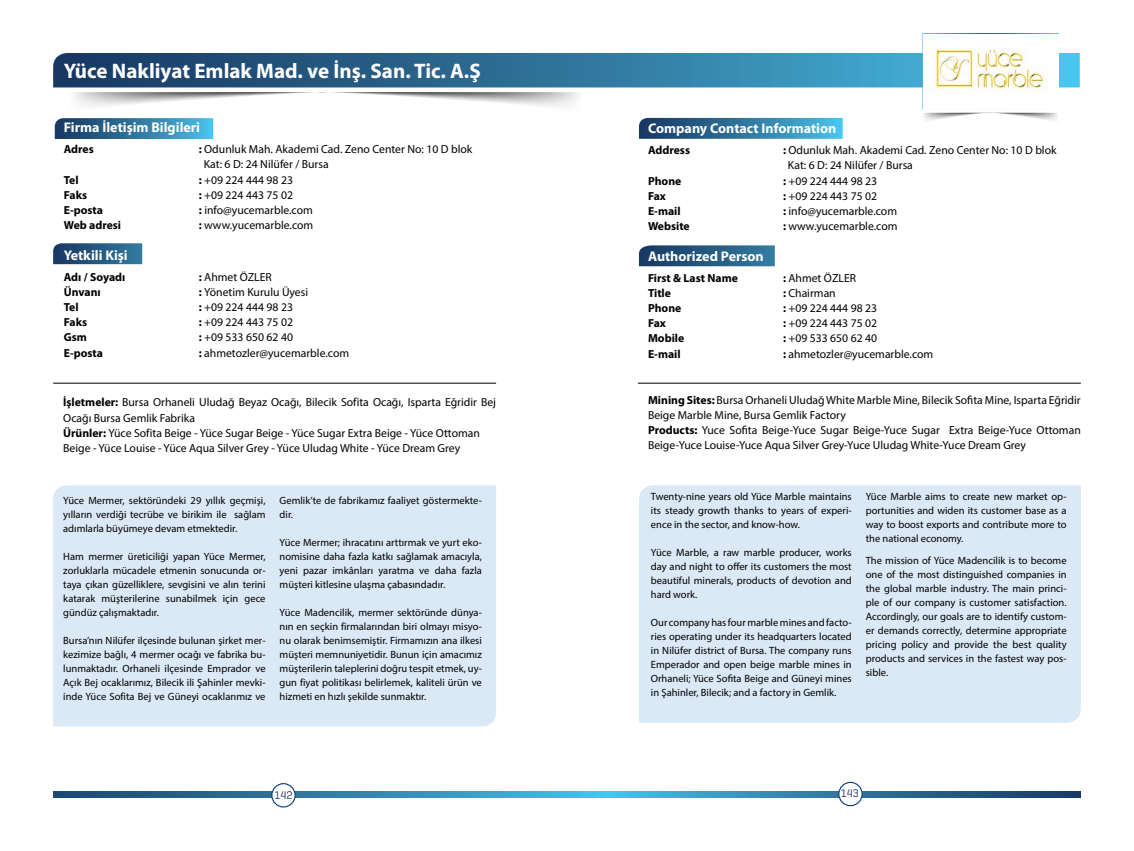
<style>
.page{position:relative;width:1134px;height:851px;background:#fff}
.page>*{position:absolute;margin:0;border:0;box-sizing:border-box;transform-origin:0 0}
.t1{font:700 21px "Myriad Pro";color:#fff}
.t2{font:700 14px "Myriad Pro";color:#fff}
.t3{font:11.62px/15.1px "Myriad Pro";color:#000}
.t4{font:700 11.62px "Myriad Pro";color:#000}
.t5{font:11.25px "Geogrotesque";color:#1c2d60}
.t6{font:10.5px/14px "Myriad Pro";color:#000;text-align:justify}
.s1{font-weight:700}
</style>
<div class="page">
<svg style="left:53px;top:791px;width:1028px;height:6px;background:#317da4"></svg>
<div style="left:839px;top:782px;width:23px;height:23px;background:#fff;border-radius:50%"></div>
<div style="left:838px;top:781px;width:25px;height:25px;border:1px solid #fff;border-radius:50%"></div>
<div style="left:272px;top:783px;width:23px;height:23px;background:#fff;border-radius:50%"></div>
<div style="left:271px;top:783px;width:25px;height:24px;border:1px solid #fff;border-radius:50%"></div>
<svg style="left:55px;top:118px;width:158px;height:21px;background:#3279a1"></svg>
<svg style="left:53px;top:243px;width:89px;height:21px;background:#2a5d84"></svg>
<div style="left:53px;top:485px;width:443px;height:241px;background:#dbe8f5"></div>
<img style="left:74px;top:93px;width:221px;height:13px">
<img style="left:351px;top:93px;width:227px;height:13px">
<svg style="left:53px;top:53px;width:1027px;height:40px;background:#4881a3"></svg>
<hr style="left:53px;top:383px;width:443px;height:1px;background:#000">
<div style="left:639px;top:485px;width:442px;height:237px;background:#dbe8f5"></div>
<div style="left:922px;top:33px;width:137px;height:76px;background:#fff;border:1px solid #fff"></div>
<svg style="left:639px;top:118px;width:204px;height:21px;background:#337aa1"></svg>
<svg style="left:639px;top:245px;width:136px;height:21px;background:#2b5e85"></svg>
<hr style="left:638px;top:383px;width:443px;height:1px;background:#000">
<img style="left:932px;top:47px;width:114px;height:45px">
<img style="left:923px;top:113px;width:135px;height:7px">
<h1 class="t1" style="left:64px;top:57px;width:418px">Yüce Nakliyat Emlak Mad. ve İnş. San. Tic. A.Ş</h1>
<h2 class="t2" style="left:64px;top:118px;width:138px">Firma İletişim Bilgileri</h2>
<p class="t4" style="left:64px;top:142px;width:32px">Adres</p>
<p class="t3" style="left:204px;top:141px;width:270px;text-indent:-5px"><span class="s1">:</span> Odunluk Mah. Akademi Cad. Zeno Center No: 10 D blok<br>Kat: 6 D: 24 Nilüfer / Bursa</p>
<p class="t4" style="left:64px;top:172px;width:16px">Tel</p>
<p class="t3" style="left:199px;top:172px;width:96px"><span class="s1">:</span> +09 224 444 98 23</p>
<p class="t4" style="left:64px;top:187px;width:25px">Faks</p>
<p class="t3" style="left:199px;top:187px;width:96px"><span class="s1">:</span> +09 224 443 75 02</p>
<p class="t4" style="left:64px;top:202px;width:41px">E-posta</p>
<p class="t3" style="left:199px;top:202px;width:116px"><span class="s1">:</span> info@yucemarble.com</p>
<p class="t4" style="left:64px;top:218px;width:59px">Web adresi</p>
<p class="t3" style="left:199px;top:217px;width:116px"><span class="s1">:</span> www.yucemarble.com</p>
<h2 class="t2" style="left:64px;top:246px;width:65px">Yetkili Kişi</h2>
<p class="t4" style="left:64px;top:269px;width:63px">Adı / Soyadı</p>
<p class="t3" style="left:199px;top:269px;width:74px"><span class="s1">:</span> Ahmet ÖZLER</p>
<p class="t4" style="left:64px;top:284px;width:38px">Ünvanı</p>
<p class="t3" style="left:199px;top:284px;width:111px"><span class="s1">:</span> Yönetim Kurulu Üyesi</p>
<p class="t4" style="left:64px;top:299px;width:16px">Tel</p>
<p class="t3" style="left:199px;top:299px;width:96px"><span class="s1">:</span> +09 224 444 98 23</p>
<p class="t4" style="left:64px;top:315px;width:25px">Faks</p>
<p class="t3" style="left:199px;top:314px;width:96px"><span class="s1">:</span> +09 224 443 75 02</p>
<p class="t4" style="left:64px;top:330px;width:25px">Gsm</p>
<p class="t3" style="left:199px;top:330px;width:96px"><span class="s1">:</span> +09 533 650 62 40</p>
<p class="t4" style="left:64px;top:345px;width:41px">E-posta</p>
<p class="t3" style="left:199px;top:345px;width:152px"><span class="s1">:</span> ahmetozler@yucemarble.com</p>
<p class="t3" style="left:63px;top:394px;width:434px"><span class="s1">İşletmeler:</span> Bursa Orhaneli Uludağ Beyaz Ocağı, Bilecik Sofita Ocağı, Isparta Eğridir Bej Ocağı Bursa Gemlik Fabrika<br><span class="s1">Ürünler:</span> Yüce Sofita Beige - Yüce Sugar Beige - Yüce Sugar Extra Beige - Yüce Ottoman Beige - Yüce Louise - Yüce Aqua Silver Grey - Yüce Uludag White - Yüce Dream Grey</p>
<p class="t6" style="left:63px;top:493px;width:204px">Yüce Mermer, sektöründeki 29 yıllık geçmişi, yılların verdiği tecrübe ve birikim ile sağlam adımlarla büyümeye devam etmektedir.</p>
<p class="t6" style="left:63px;top:549px;width:204px">Ham mermer üreticiliği yapan Yüce Mermer, zorluklarla mücadele etmenin sonucunda or&shy;taya çıkan güzelliklere, sevgisini ve alın terini katarak müşterilerine sunabilmek için gece gündüz çalışmaktadır.</p>
<p class="t6" style="left:63px;top:633px;width:204px">Bursa’nın Nilüfer ilçesinde bulunan şirket mer&shy;kezimize bağlı, 4 mermer ocağı ve fabrika bu&shy;lunmaktadır. Orhaneli ilçesinde Emprador ve Açık Bej ocaklarımız, Bilecik ili Şahinler mevki&shy;inde Yüce Sofita Bej ve Güneyi ocaklarımız ve</p>
<p class="t6" style="left:280px;top:493px;width:204px">Gemlik’te de fabrikamız faaliyet göstermekte&shy;dir.</p>
<p class="t6" style="left:280px;top:535px;width:204px">Yüce Mermer; ihracatını arttırmak ve yurt eko&shy;nomisine daha fazla katkı sağlamak amacıyla, yeni pazar imkânları yaratma ve daha fazla müşteri kitlesine ulaşma çabasındadır.</p>
<p class="t6" style="left:280px;top:605px;width:204px">Yüce Madencilik, mermer sektöründe dünya&shy;nın en seçkin firmalarından biri olmayı misyo&shy;nu olarak benimsemiştir. Firmamızın ana ilkesi müşteri memnuniyetidir. Bunun için amacımız müşterilerin taleplerini doğru tespit etmek, uy&shy;gun fiyat politikası belirlemek, kaliteli ürün ve hizmeti en hızlı şekilde sunmaktır.</p>
<h2 class="t2" style="left:648px;top:119px;width:190px">Company Contact Information</h2>
<p class="t4" style="left:648px;top:143px;width:44px">Address</p>
<p class="t3" style="left:788px;top:142px;width:270px;text-indent:-5px"><span class="s1">:</span> Odunluk Mah. Akademi Cad. Zeno Center No: 10 D blok<br>Kat: 6 D: 24 Nilüfer / Bursa</p>
<p class="t4" style="left:648px;top:173px;width:35px">Phone</p>
<p class="t3" style="left:783px;top:173px;width:96px"><span class="s1">:</span> +09 224 444 98 23</p>
<p class="t4" style="left:648px;top:188px;width:19px">Fax</p>
<p class="t3" style="left:783px;top:188px;width:96px"><span class="s1">:</span> +09 224 443 75 02</p>
<p class="t4" style="left:648px;top:203px;width:34px">E-mail</p>
<p class="t3" style="left:783px;top:203px;width:116px"><span class="s1">:</span> info@yucemarble.com</p>
<p class="t4" style="left:648px;top:219px;width:43px">Website</p>
<p class="t3" style="left:783px;top:218px;width:116px"><span class="s1">:</span> www.yucemarble.com</p>
<h2 class="t2" style="left:648px;top:247px;width:117px">Authorized Person</h2>
<p class="t4" style="left:648px;top:270px;width:91px">First &amp; Last Name</p>
<p class="t3" style="left:783px;top:270px;width:74px"><span class="s1">:</span> Ahmet ÖZLER</p>
<p class="t4" style="left:648px;top:285px;width:25px">Title</p>
<p class="t3" style="left:783px;top:285px;width:54px"><span class="s1">:</span> Chairman</p>
<p class="t4" style="left:648px;top:300px;width:35px">Phone</p>
<p class="t3" style="left:783px;top:300px;width:96px"><span class="s1">:</span> +09 224 444 98 23</p>
<p class="t4" style="left:648px;top:316px;width:19px">Fax</p>
<p class="t3" style="left:783px;top:315px;width:96px"><span class="s1">:</span> +09 224 443 75 02</p>
<p class="t4" style="left:648px;top:331px;width:38px">Mobile</p>
<p class="t3" style="left:783px;top:331px;width:96px"><span class="s1">:</span> +09 533 650 62 40</p>
<p class="t4" style="left:648px;top:346px;width:34px">E-mail</p>
<p class="t3" style="left:783px;top:346px;width:152px"><span class="s1">:</span> ahmetozler@yucemarble.com</p>
<p class="t3" style="left:648px;top:392px;width:434px"><span class="s1">Mining Sites:</span> Bursa Orhaneli Uludağ White Marble Mine, Bilecik Sofita Mine, Isparta Eğridir Beige Marble Mine, Bursa Gemlik Factory<br><span class="s1">Products:</span> Yuce Sofita Beige-Yuce Sugar Beige-Yuce Sugar Extra Beige-Yuce Ottoman Beige-Yuce Louise-Yuce Aqua Silver Grey-Yuce Uludag White-Yuce Dream Grey</p>
<p class="t6" style="left:651px;top:489px;width:202px">Twenty-nine years old Yüce Marble maintains its steady growth thanks to years of experi&shy;ence in the sector, and know-how.</p>
<p class="t6" style="left:651px;top:545px;width:202px">Yüce Marble, a raw marble producer, works day and night to offer its customers the most beautiful minerals, products of devotion and hard work.</p>
<p class="t6" style="left:651px;top:615px;width:202px">Our company has four marble mines and facto&shy;ries operating under its headquarters located in Nilüfer district of Bursa. The company runs Emperador and open beige marble mines in Orhaneli; Yüce Sofita Beige and Güneyi mines in Şahinler, Bilecik; and a factory in Gemlik.</p>
<p class="t6" style="left:866px;top:489px;width:202px">Yüce Marble aims to create new market op&shy;portunities and widen its customer base as a way to boost exports and contribute more to the national economy.</p>
<p class="t6" style="left:866px;top:552px;width:202px">The mission of Yüce Madencilik is to become one of the most distinguished companies in the global marble industry. The main princi&shy;ple of our company is customer satisfaction.<br>Accordingly, our goals are to identify custom&shy;er demands correctly, determine appropriate pricing policy and provide the best quality products and services in the fastest way pos&shy;sible.</p>
<p class="t5" style="left:274px;top:787px;width:20px">142</p>
<p class="t5" style="left:841px;top:786px;width:20px">143</p>
</div>
